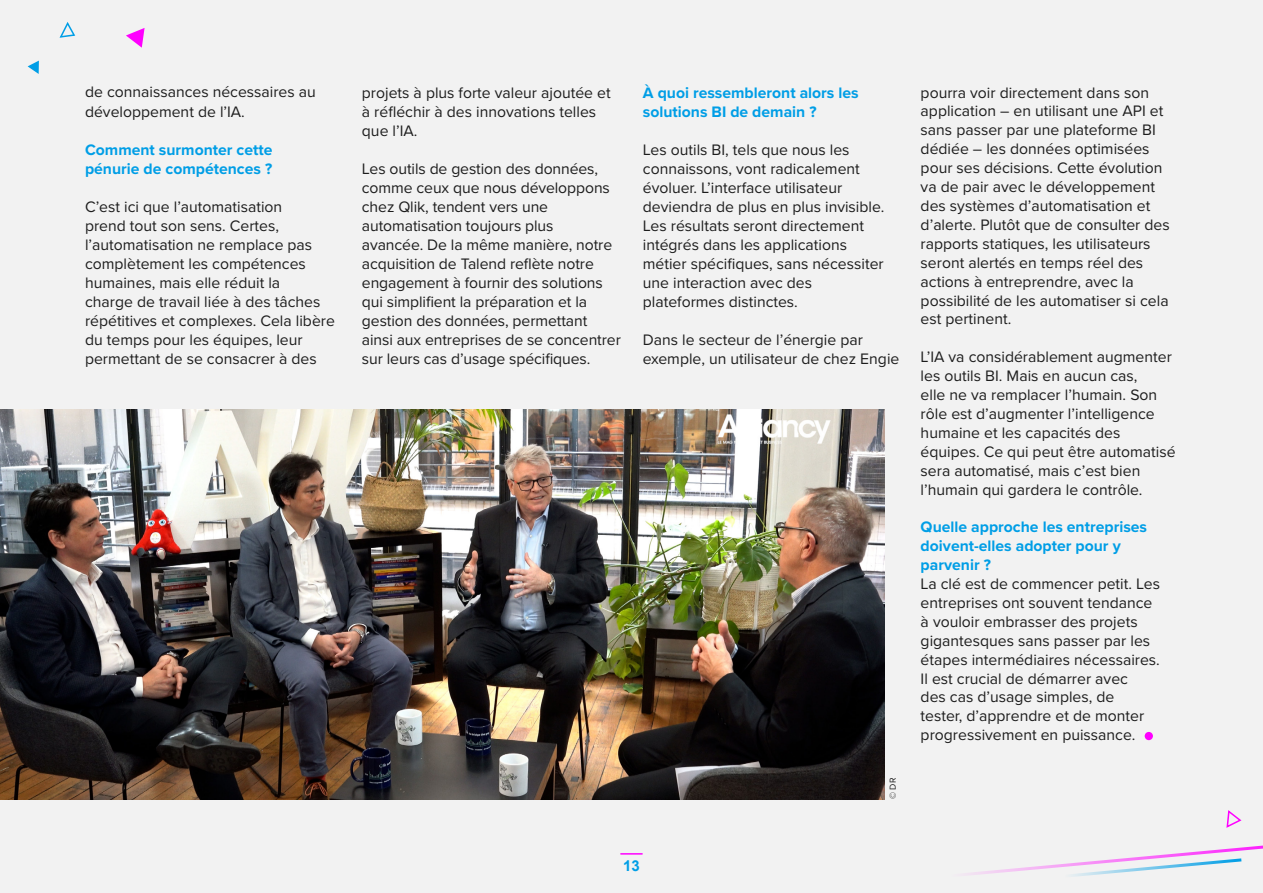
<style>
.page{position:relative;width:1263px;height:893px;background:#ededed}
.page>*{position:absolute;margin:0;border:0;box-sizing:border-box;transform-origin:0 0}
.t1{font:15.75px/19px "Proxima Nova";color:#1d1d1d}
.t2{font:700 15.75px/19px "Proxima Nova";color:#009ee6}
.t3{font:700 15px "Arial";color:#009ee6}
.t4{font:9px "Proxima Nova";color:#1d1d1d}
</style>
<div class="page">
<hr style="left:621px;top:853px;width:21px;height:2px;background:#f0f">
<svg style="left:59px;top:22px;width:17px;height:16px"></svg>
<svg style="left:1226px;top:810px;width:16px;height:18px"></svg>
<svg style="left:971px;top:845px;width:292px;height:31px"></svg>
<svg style="left:28px;top:61px;width:11px;height:13px"></svg>
<svg style="left:126px;top:28px;width:19px;height:20px"></svg>
<img style="left:0;top:409px;width:884px;height:390px">
<div style="left:1145px;top:732px;width:8px;height:8px;background:#f0f;border-radius:50%"></div>
<p class="t1" style="left:85px;top:82px;width:232px">de connaissances nécessaires au développement de l’IA.</p>
<p class="t2" style="left:85px;top:139px;width:189px">Comment surmonter cette pénurie de compétences ?</p>
<p class="t1" style="left:85px;top:196px;width:251px">C’est ici que l’automatisation<br>prend tout son sens. Certes, l’automatisation ne remplace pas complètement les compétences humaines, mais elle réduit la<br>charge de travail liée à des tâches répétitives et complexes. Cela libère du temps pour les équipes, leur permettant de se consacrer à des</p>
<p class="t1" style="left:362px;top:82px;width:250px">projets à plus forte valeur ajoutée et à réfléchir à des innovations telles que l’IA.</p>
<p class="t1" style="left:362px;top:158px;width:260px">Les outils de gestion des données, comme ceux que nous développons chez Qlik, tendent vers une automatisation toujours plus<br>avancée. De la même manière, notre acquisition de Talend reflète notre engagement à fournir des solutions qui simplifient la préparation et la gestion des données, permettant ainsi aux entreprises de se concentrer sur leurs cas d’usage spécifiques.</p>
<p class="t2" style="left:643px;top:82px;width:217px">À quoi ressembleront alors les solutions BI de demain ?</p>
<p class="t1" style="left:643px;top:139px;width:243px">Les outils BI, tels que nous les connaissons, vont radicalement évoluer. L’interface utilisateur deviendra de plus en plus invisible.<br>Les résultats seront directement intégrés dans les applications métier spécifiques, sans nécessiter une interaction avec des plateformes distinctes.</p>
<p class="t1" style="left:643px;top:330px;width:258px">Dans le secteur de l’énergie par exemple, un utilisateur de chez Engie</p>
<p class="t4" style="left:886px;top:799px;width:23px;rotate:-90deg">© DR</p>
<p class="t1" style="left:921px;top:82px;width:251px">pourra voir directement dans son application – en utilisant une API et sans passer par une plateforme BI dédiée – les données optimisées pour ses décisions. Cette évolution va de pair avec le développement des systèmes d’automatisation et d’alerte. Plutôt que de consulter des rapports statiques, les utilisateurs seront alertés en temps réel des actions à entreprendre, avec la possibilité de les automatiser si cela est pertinent.</p>
<p class="t1" style="left:921px;top:347px;width:256px">L’IA va considérablement augmenter les outils BI. Mais en aucun cas,<br>elle ne va remplacer l’humain. Son rôle est d’augmenter l’intelligence humaine et les capacités des équipes. Ce qui peut être automatisé sera automatisé, mais c’est bien l’humain qui gardera le contrôle.</p>
<p class="t2" style="left:921px;top:517px;width:228px">Quelle approche les entreprises doivent-elles adopter pour y parvenir ?</p>
<p class="t1" style="left:921px;top:574px;width:241px">La clé est de commencer petit. Les entreprises ont souvent tendance à vouloir embrasser des projets gigantesques sans passer par les étapes intermédiaires nécessaires.<br>Il est crucial de démarrer avec<br>des cas d’usage simples, de tester, d’apprendre et de monter progressivement en puissance.</p>
<p class="t3" style="left:623px;top:856px;width:18px">13</p>
</div>
